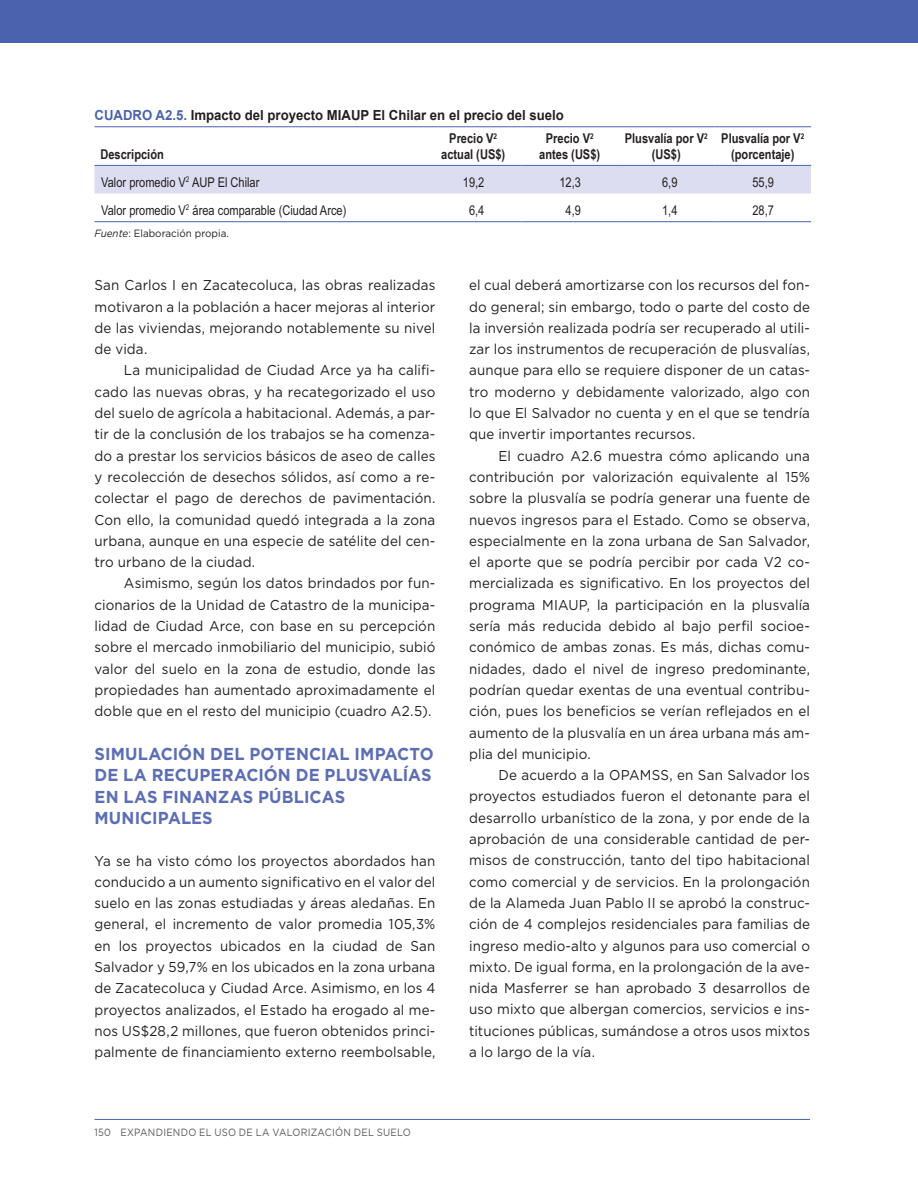
<style>
.page{position:relative;width:918px;height:1188px;background:#fff}
.page>*{position:absolute;margin:0;border:0;box-sizing:border-box;transform-origin:0 0}
.t1{font:700 17.25px/21.3px "Gotham";letter-spacing:.005em;color:#5c6eb4;scale:.95 1}
.t2{font:14.25px/21.3px "Gotham";letter-spacing:.01em;color:#231f20;text-align:justify;scale:.94 1}
.t3{font:14.25px/21.3px "Gotham";letter-spacing:.01em;color:#231f20;text-align:justify;scale:.93 1}
.t4{font:700 13.8px "Arial";color:#231f20;scale:.95 1}
.t5{font:13.5px "Arial Narrow";color:#231f20}
.t6{font:700 13.5px/15.3px "Arial Narrow";color:#231f20;text-align:center}
.t7{font:10.5px "Gotham";letter-spacing:.025em;color:#58595b;scale:.9 1}
.t8{font:10.5px "Gotham";color:#231f20;scale:.94 1}
.s1{color:#4b63ae}
.s2{font-style:italic}
</style>
<div class="page">
<hr style="left:94px;top:1119px;width:716px;height:1px;background:#4b63ae">
<div style="left:0;top:0;width:918px;height:43px;background:#4b63ae"></div>
<svg style="left:94px;top:127px;width:717px;height:67px"></svg>
<hr style="left:94px;top:165px;width:331px;height:1px;background:#4b63ae">
<hr style="left:425px;top:165px;width:97px;height:1px;background:#4b63ae">
<hr style="left:522px;top:165px;width:96px;height:1px;background:#4b63ae">
<hr style="left:618px;top:165px;width:97px;height:1px;background:#4b63ae">
<hr style="left:715px;top:165px;width:96px;height:1px;background:#4b63ae">
<hr style="left:94px;top:126px;width:331px;height:1px;background:#4b63ae">
<hr style="left:425px;top:126px;width:97px;height:1px;background:#4b63ae">
<hr style="left:522px;top:126px;width:96px;height:1px;background:#4b63ae">
<hr style="left:618px;top:126px;width:97px;height:1px;background:#4b63ae">
<hr style="left:715px;top:126px;width:96px;height:1px;background:#4b63ae">
<hr style="left:94px;top:221px;width:331px;height:1px;background:#4b63ae">
<hr style="left:425px;top:221px;width:97px;height:1px;background:#4b63ae">
<hr style="left:522px;top:221px;width:96px;height:1px;background:#4b63ae">
<hr style="left:618px;top:221px;width:97px;height:1px;background:#4b63ae">
<hr style="left:715px;top:221px;width:96px;height:1px;background:#4b63ae">
<p class="t4" style="left:94px;top:106px;width:496px"><span class="s1">CUADRO A2.5.</span> Impacto del proyecto MIAUP El Chilar en el precio del suelo</p>
<p class="t6" style="left:101px;top:146px;width:65px">Descripción</p>
<p class="t6" style="left:441px;top:130px;width:65px">Precio V<sup>2 </sup>actual (US$)</p>
<p class="t6" style="left:539px;top:130px;width:62px">Precio V<sup>2 </sup>antes (US$)</p>
<p class="t6" style="left:625px;top:130px;width:84px">Plusvalía por V<sup>2 </sup>(US$)</p>
<p class="t6" style="left:721px;top:130px;width:84px">Plusvalía por V<sup>2 </sup>(porcentaje)</p>
<p class="t5" style="left:101px;top:172px;width:160px">Valor promedio V<sup>2</sup> AUP El Chilar</p>
<p class="t5" style="left:463px;top:172px;width:23px">19,2</p>
<p class="t5" style="left:559px;top:172px;width:23px">12,3</p>
<p class="t5" style="left:662px;top:172px;width:17px">6,9</p>
<p class="t5" style="left:752px;top:172px;width:23px">55,9</p>
<p class="t5" style="left:101px;top:200px;width:247px">Valor promedio V<sup>2</sup> área comparable (Ciudad Arce)</p>
<p class="t5" style="left:469px;top:200px;width:17px">6,4</p>
<p class="t5" style="left:566px;top:200px;width:17px">4,9</p>
<p class="t5" style="left:662px;top:200px;width:17px">1,4</p>
<p class="t5" style="left:752px;top:200px;width:23px">28,7</p>
<p class="t8" style="left:94px;top:226px;width:144px"><span class="s2">Fuente</span>: Elaboración propia.</p>
<p class="t2" style="left:94px;top:274px;width:364px">San Carlos I en Zacatecoluca, las obras realizadas motivaron a la población a hacer mejoras al interior de las viviendas, mejorando notablemente su nivel de vida.</p>
<p class="t2" style="left:94px;top:359px;width:364px;text-indent:29px">La municipalidad de Ciudad Arce ya ha califi&shy;cado las nuevas obras, y ha recategorizado el uso del suelo de agrícola a habitacional. Además, a par&shy;tir de la conclusión de los trabajos se ha comenza&shy;do a prestar los servicios básicos de aseo de calles y recolección de desechos sólidos, así como a re&shy;colectar el pago de derechos de pavimentación.<br>Con ello, la comunidad quedó integrada a la zona urbana, aunque en una especie de satélite del cen&shy;tro urbano de la ciudad.</p>
<p class="t2" style="left:94px;top:572px;width:364px;text-indent:29px">Asimismo, según los datos brindados por fun&shy;cionarios de la Unidad de Catastro de la municipa&shy;lidad de Ciudad Arce, con base en su percepción sobre el mercado inmobiliario del municipio, subió valor del suelo en la zona de estudio, donde las propiedades han aumentado aproximadamente el doble que en el resto del municipio (cuadro A2.5).</p>
<p class="t1" style="left:94px;top:743px;width:359px">SIMULACIÓN DEL POTENCIAL IMPACTO<br>DE LA RECUPERACIÓN DE PLUSVALÍAS<br>EN LAS FINANZAS PÚBLICAS<br>MUNICIPALES</p>
<p class="t3" style="left:94px;top:850px;width:368px">Ya se ha visto cómo los proyectos abordados han conducido a un aumento significativo en el valor del suelo en las zonas estudiadas y áreas aledañas. En general, el incremento de valor promedia 105,3% en los proyectos ubicados en la ciudad de San Salvador y 59,7% en los ubicados en la zona urbana de Zacatecoluca y Ciudad Arce. Asimismo, en los 4 proyectos analizados, el Estado ha erogado al me&shy;nos US$28,2 millones, que fueron obtenidos princi&shy;palmente de financiamiento externo reembolsable,</p>
<p class="t7" style="left:94px;top:1126px;width:353px">150 EXPANDIENDO EL USO DE LA VALORIZACIÓN DEL SUELO</p>
<p class="t3" style="left:469px;top:274px;width:368px">el cual deberá amortizarse con los recursos del fon&shy;do general; sin embargo, todo o parte del costo de la inversión realizada podría ser recuperado al utili&shy;zar los instrumentos de recuperación de plusvalías, aunque para ello se requiere disponer de un catas&shy;tro moderno y debidamente valorizado, algo con lo que El Salvador no cuenta y en el que se tendría que invertir importantes recursos.</p>
<p class="t2" style="left:469px;top:445px;width:364px;text-indent:29px">El cuadro A2.6 muestra cómo aplicando una contribución por valorización equivalente al 15% sobre la plusvalía se podría generar una fuente de nuevos ingresos para el Estado. Como se observa, especialmente en la zona urbana de San Salvador, el aporte que se podría percibir por cada V2 co&shy;mercializada es significativo. En los proyectos del programa MIAUP, la participación en la plusvalía sería más reducida debido al bajo perfil socioe&shy;conómico de ambas zonas. Es más, dichas comu&shy;nidades, dado el nivel de ingreso predominante, podrían quedar exentas de una eventual contribu&shy;ción, pues los beneficios se verían reflejados en el aumento de la plusvalía en un área urbana más am&shy;plia del municipio.</p>
<p class="t2" style="left:469px;top:764px;width:364px;text-indent:29px">De acuerdo a la OPAMSS, en San Salvador los proyectos estudiados fueron el detonante para el desarrollo urbanístico de la zona, y por ende de la aprobación de una considerable cantidad de per&shy;misos de construcción, tanto del tipo habitacional como comercial y de servicios. En la prolongación de la Alameda Juan Pablo II se aprobó la construc&shy;ción de 4 complejos residenciales para familias de ingreso medio-alto y algunos para uso comercial o mixto. De igual forma, en la prolongación de la ave&shy;nida Masferrer se han aprobado 3 desarrollos de uso mixto que albergan comercios, servicios e ins&shy;tituciones públicas, sumándose a otros usos mixtos a lo largo de la vía.</p>
</div>
